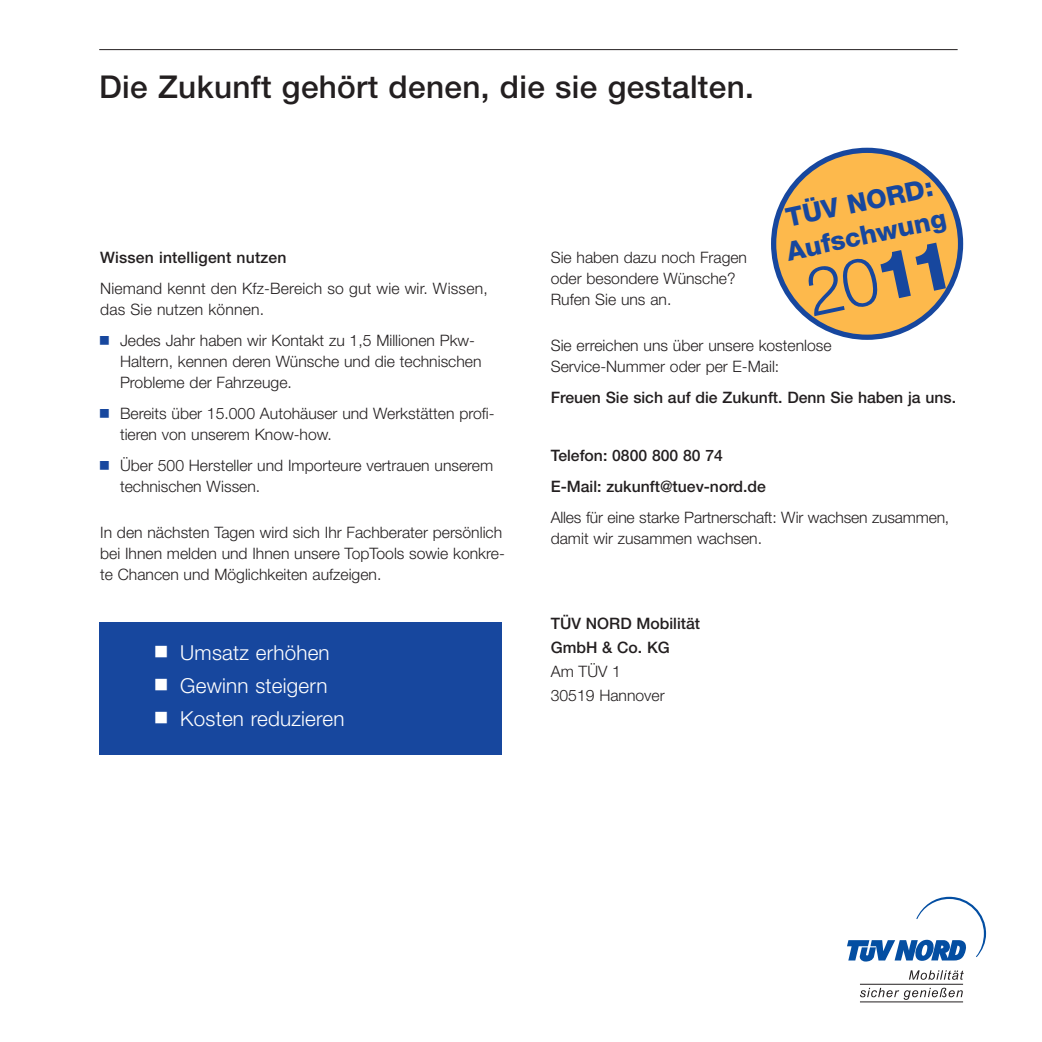
<style>
.page{position:relative;width:1042px;height:1042px;background:#fff}
.page>*{position:absolute;margin:0;border:0;box-sizing:border-box;transform-origin:0 0}
.t1{font:300 66.85px "Helvetica Neue";color:#17479e}
.t2{font:500 31.5px "Helvetica Neue";letter-spacing:.01em;color:#231f20}
.t3{font:800 26.25px/33.2px "Helvetica Neue";color:#17479e}
.t4{font:300 20.65px/32.9px "Helvetica Neue";letter-spacing:.01em;color:#fff}
.t5{font:300 15.75px/21px "Helvetica Neue";color:#231f20}
.t6{font:500 15.75px/31px "Helvetica Neue";color:#231f20}
.s1{font-weight:800}
</style>
<div class="page">
<hr style="left:99px;top:49px;width:858px;height:1px;background:#231f20">
<div style="left:99px;top:623px;width:403px;height:132px;background:#17479e"></div>
<svg style="left:771px;top:148px;width:192px;height:192px"></svg>
<svg style="left:847px;top:897px;width:139px;height:64px"></svg>
<svg style="left:860px;top:987px;width:103px;height:13px"></svg>
<svg style="left:909px;top:970px;width:54px;height:10px"></svg>
<hr style="left:860px;top:984px;width:103px;height:1px;background:#231f20">
<hr style="left:860px;top:1001px;width:103px;height:1px;background:#231f20">
<h2 class="t2" style="left:99px;top:75px;width:656px">Die Zukunft gehört denen, die sie gestalten.</h2>
<p class="t6" style="left:100px;top:244px;width:188px">Wissen intelligent nutzen</p>
<p class="t5" style="left:100px;top:280px;width:389px">Niemand kennt den Kfz-Bereich so gut wie wir. Wissen, das Sie nutzen können.</p>
<p class="t5" style="left:120px;top:332px;width:363px">Jedes Jahr haben wir Kontakt zu 1,5 Millionen Pkw-<br>Haltern, kennen deren Wünsche und die technischen<br>Probleme der Fahrzeuge.</p>
<p class="t5" style="left:120px;top:405px;width:376px">Bereits über 15.000 Autohäuser und Werkstätten profi&shy;tieren von unserem Know-how.</p>
<p class="t5" style="left:120px;top:456px;width:375px">Über 500 Hersteller und Importeure vertrauen unserem technischen Wissen.</p>
<p class="t5" style="left:100px;top:523px;width:406px">In den nächsten Tagen wird sich Ihr Fachberater persönlich bei Ihnen melden und Ihnen unsere TopTools sowie konkre&shy;te Chancen und Möglichkeiten aufzeigen.</p>
<h3 class="t4" style="left:180px;top:638px;width:166px">Umsatz erhöhen<br>Gewinn steigern<br>Kosten reduzieren</h3>
<h3 class="t3" style="left:777px;top:205px;width:164px;rotate:-12deg">TÜV NORD:<br>Aufschwung</h3>
<h1 class="t1" style="left:802px;top:270px;width:150px;rotate:-12deg">20<span class="s1">11</span></h1>
<p class="t5" style="left:551px;top:249px;width:198px">Sie haben dazu noch Fragen oder besondere Wünsche?<br>Rufen Sie uns an.</p>
<p class="t5" style="left:551px;top:337px;width:282px">Sie erreichen uns über unsere kostenlose<br>Service-Nummer oder per E-Mail:</p>
<p class="t6" style="left:551px;top:384px;width:407px">Freuen Sie sich auf die Zukunft. Denn Sie haben ja uns.</p>
<p class="t6" style="left:551px;top:441px;width:217px">Telefon: 0800 800 80 74<br>E-Mail: zukunft@tuev-nord.de</p>
<p class="t5" style="left:551px;top:508px;width:400px">Alles für eine starke Partnerschaft: Wir wachsen zusammen, damit wir zusammen wachsen.</p>
<p class="t6" style="left:551px;top:613px;width:151px;line-height:24px">TÜV NORD Mobilität<br>GmbH &amp; Co. KG</p>
<p class="t5" style="left:551px;top:661px;width:115px;line-height:24px">Am TÜV 1<br>30519 Hannover</p>
</div>
